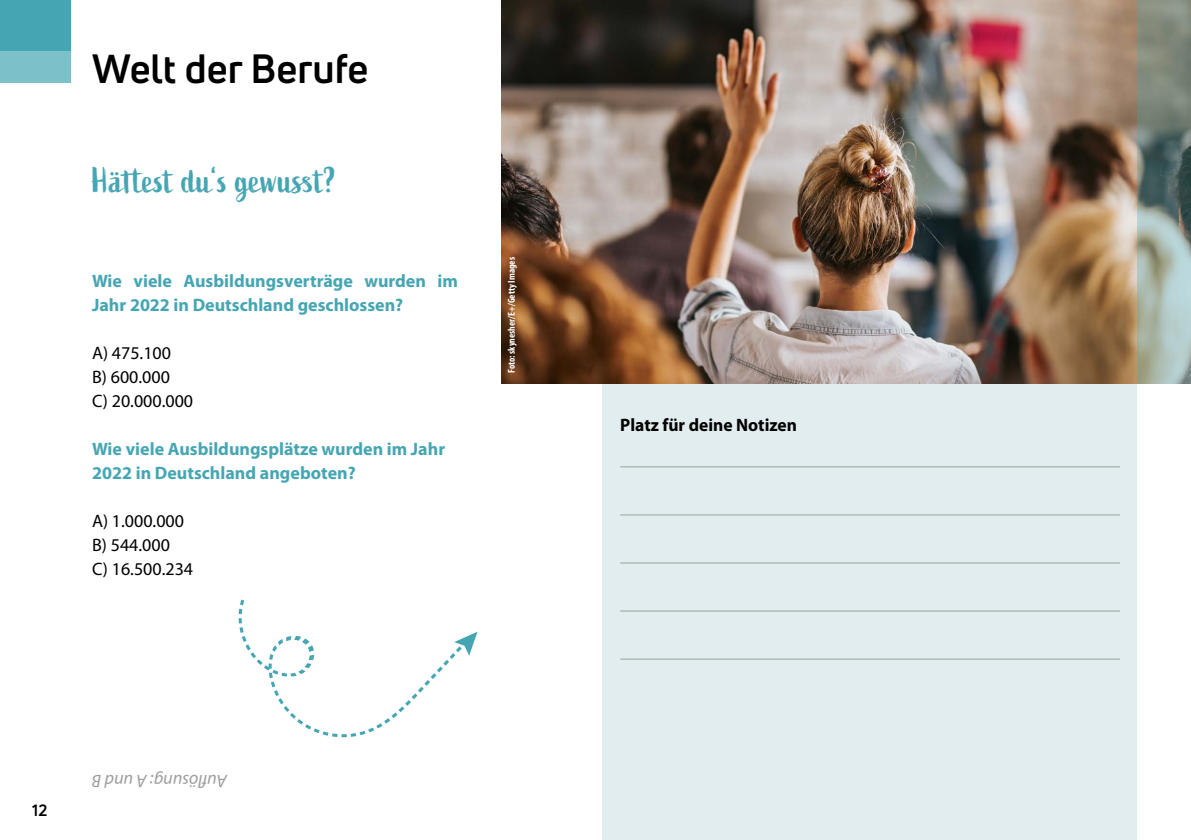
<style>
.page{position:relative;width:1191px;height:840px;background:#fff}
.page>*{position:absolute;margin:0;border:0;box-sizing:border-box;transform-origin:0 0}
.t1{font:700 40px "Uni Neue";color:#000}
.t2{font:36px "Active";letter-spacing:.01em;color:#45a6b3}
.t3{font:700 18px/24px "Myriad Pro";color:#45a6b3}
.t4{font:18px/24px "Myriad Pro";color:#000}
.t5{font:700 18px "Myriad Pro";color:#000}
.t6{font:italic 18px "Myriad Pro";color:#9d9d9c}
.t7{font:700 16px "Uni Neue";color:#000}
.t8{font:700 condensed 10px "Myriad Pro";color:#fff}
</style>
<div class="page">
<div style="left:602px;top:383px;width:535px;height:456px;background:#e2edf0"></div>
<div style="left:0;top:0;width:71px;height:83px;background:#45a6b3"></div>
<div style="left:0;top:51px;width:71px;height:32px;background:#7cc0c9"></div>
<hr style="left:620px;top:466px;width:500px;height:1px;background:#9d9d9c">
<hr style="left:620px;top:514px;width:500px;height:1px;background:#9d9d9c">
<hr style="left:620px;top:562px;width:500px;height:1px;background:#9d9d9c">
<hr style="left:620px;top:610px;width:500px;height:1px;background:#9d9d9c">
<hr style="left:620px;top:658px;width:500px;height:1px;background:#9d9d9c">
<img style="left:501px;top:0;width:636px;height:383px">
<svg style="left:1137px;top:0;width:54px;height:383px;background:#86958c"></svg>
<svg style="left:239px;top:599px;width:238px;height:137px"></svg>
<h1 class="t1" style="left:92px;top:43px;width:278px">Welt der Berufe</h1>
<h2 class="t2" style="left:92px;top:159px;width:246px">Hättest du‘s gewusst?</h2>
<p class="t3" style="left:92px;top:268px;width:367px">Wie viele Ausbildungsverträge wurden im<br>Jahr 2022 in Deutschland geschlossen?</p>
<p class="t4" style="left:92px;top:341px;width:102px">A) 475.100<br>B) 600.000<br>C) 20.000.000</p>
<p class="t3" style="left:92px;top:436px;width:354px">Wie viele Ausbildungsplätze wurden im Jahr<br>2022 in Deutschland angeboten?</p>
<p class="t4" style="left:92px;top:509px;width:102px">A) 1.000.000<br>B) 544.000<br>C) 16.500.234</p>
<p class="t8" style="left:505px;top:373px;width:117px;rotate:-90deg">Foto: skynesher/E+/Getty Images</p>
<p class="t7" style="left:32px;top:799px;width:17px">12</p>
<p class="t6" style="left:227px;top:792px;width:136px;rotate:-180deg">Auflösung: A und B</p>
<p class="t5" style="left:620px;top:413px;width:178px">Platz für deine Notizen</p>
</div>
